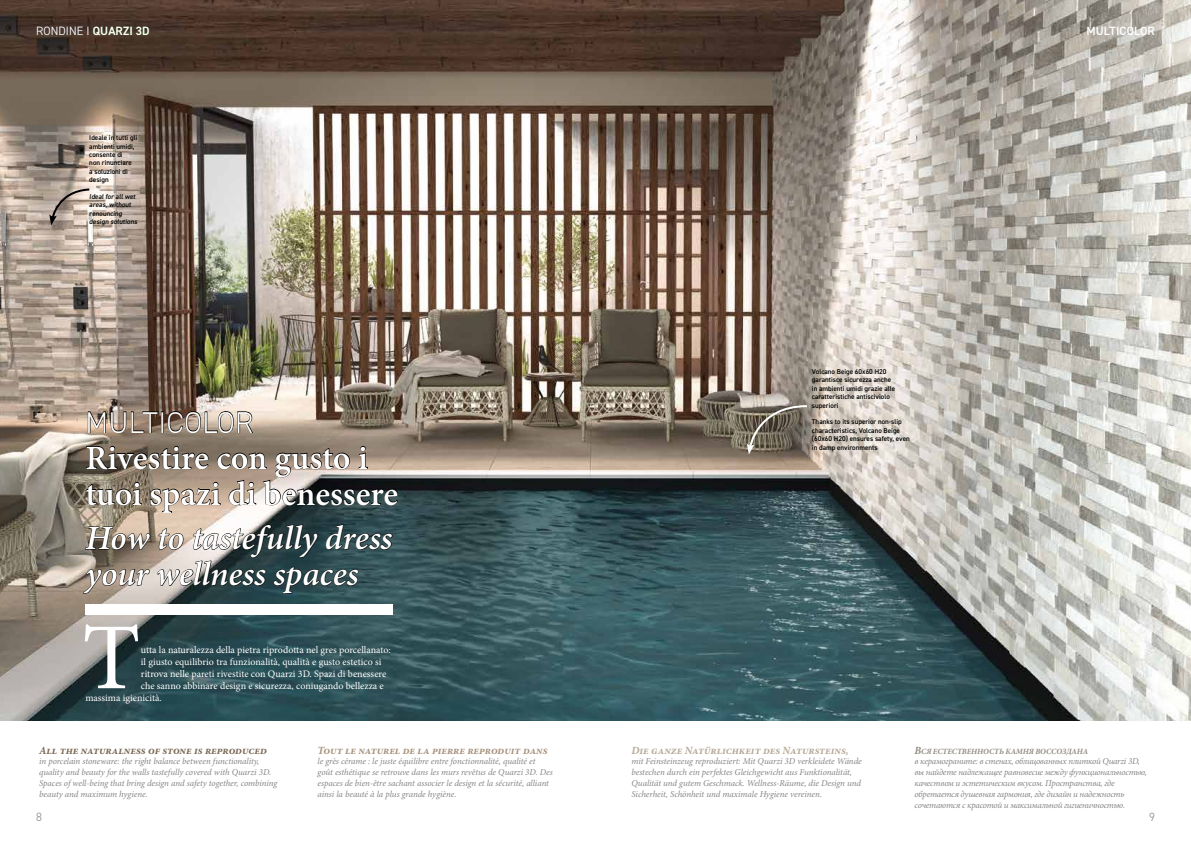
<style>
.page{position:relative;width:1191px;height:842px;background:#fff}
.page>*{position:absolute;margin:0;border:0;box-sizing:border-box;transform-origin:0 0}
.t1{font:600 34px/36px "Minion Pro";color:#fff}
.t2{font:italic 600 34px/36px "Minion Pro";letter-spacing:-.005em;color:#fff}
.t3{font:300 30px "DIN2014";letter-spacing:.01em;color:#fff}
.t4{font:300 12px "DIN2014";letter-spacing:.01em;color:#fff}
.t5{font:600 12px "DIN2014";letter-spacing:.01em;color:#fff}
.t6{font:300 12px "DIN2014";color:#878686}
.t7{font:italic 700 11px "Minion Pro";color:#a7927c}
.t8{font:italic 700 11px "Minion Pro";color:#796853}
.t9{font:italic 700 11px "Minion Pro";color:#b6a998}
.t10{font:10px "Minion Pro";color:#fff}
.t11{font:italic 9px/10.8px "Minion Pro";letter-spacing:-.01em;color:#878686}
.t12{font:italic 700 8px "Minion Pro";letter-spacing:-.015em;color:#928d84}
.t13{font:600 7px/8.4px "DIN2014";color:#000}
.s1{font-weight:600}
.s2{font-size:11px}
</style>
<div class="page">
<img style="left:0;top:0;width:1191px;height:721px">
<svg style="left:88px;top:411px;width:70px;height:22px;background:#7a695b"></svg>
<div style="left:161px;top:412px;width:2px;height:21px;border:1px solid #000"></div>
<svg style="left:168px;top:411px;width:85px;height:22px;background:#897b6e"></svg>
<svg style="left:85px;top:446px;width:313px;height:67px;background:#7a7166"></svg>
<svg style="left:85px;top:526px;width:65px;height:24px;background:#736759"></svg>
<svg style="left:83px;top:569px;width:67px;height:25px;background:#93867b"></svg>
<svg style="left:157px;top:524px;width:235px;height:70px;background:#4e5c5d"></svg>
<div style="left:85px;top:604px;width:307px;height:10px;background:#fff"></div>
<svg style="left:746px;top:404px;width:63px;height:50px;background:#766e62"></svg>
<svg style="left:49px;top:187px;width:42px;height:38px;background:#b2a59a"></svg>
<svg style="left:85px;top:624px;width:53px;height:64px"></svg>
<h3 class="t4" style="left:36px;top:24px;width:115px">RONDINE I <span class="s1">QUARZI 3D</span></h3>
<h3 class="t5" style="left:1086px;top:23px;width:70px">MULTICOLOR</h3>
<p class="t13" style="left:89px;top:133px;width:50px">Ideale in tutti gli ambienti umidi, consente di<br>non rinunciare<br>a soluzioni di design</p>
<p class="t13" style="left:89px;top:192px;width:51px">Ideal for all wet areas, without renouncing design solutions</p>
<h2 class="t3" style="left:86px;top:405px;width:169px">MULTICOLOR</h2>
<h1 class="t1" style="left:85px;top:439px;width:314px">Rivestire con gusto i tuoi spazi di benessere</h1>
<h1 class="t2" style="left:85px;top:520px;width:308px">How to tastefully dress your wellness spaces</h1>
<p class="t10" style="left:141px;top:643px;width:251px">utta la naturalezza della pietra riprodotta nel gres porcellanato:</p>
<p class="t10" style="left:141px;top:655px;width:242px">il giusto equilibrio tra funzionalità, qualità e gusto estetico si</p>
<p class="t10" style="left:141px;top:667px;width:247px">ritrova nelle pareti rivestite con Quarzi 3D. Spazi di benessere</p>
<p class="t10" style="left:141px;top:679px;width:244px">che sanno abbinare design e sicurezza, coniugando bellezza e</p>
<p class="t10" style="left:85px;top:691px;width:78px">massima igienicità.</p>
<p class="t8" style="left:39px;top:742px;width:229px">All the naturalness of stone is reproduced</p>
<p class="t11" style="left:39px;top:756px;width:239px">in porcelain stoneware: the right balance between functionality, quality and beauty for the walls tastefully covered with Quarzi 3D.<br>Spaces of well-being that bring design and safety together, combining beauty and maximum hygiene.</p>
<p class="t7" style="left:317px;top:742px;width:231px">Tout le naturel de la pierre reproduit dans</p>
<p class="t11" style="left:317px;top:756px;width:237px">le grès cérame : le juste équilibre entre fonctionnalité, qualité et goût esthétique se retrouve dans les murs revêtus de Quarzi 3D. Des espaces de bien-être sachant associer le design et la sécurité, alliant ainsi la beauté à la plus grande hygiène.</p>
<p class="t13" style="left:812px;top:367px;width:85px">Volcano Beige 60x60 H20 garantisce sicurezza anche in ambienti umidi grazie alle caratteristiche antisciviolo superiori</p>
<p class="t13" style="left:812px;top:418px;width:99px">Thanks to its superior non-slip characteristics, Volcano Beige (60x60 H20) ensures safety, even in damp environments</p>
<p class="t9" style="left:631px;top:742px;width:219px">Die ganze Natürlichkeit des Natursteins,</p>
<p class="t11" style="left:631px;top:756px;width:232px">mit Feinsteinzeug reproduziert: Mit Quarzi 3D verkleidete Wände bestechen durch ein perfektes Gleichgewicht aus Funktionalität, Qualität und gutem Geschmack. Wellness-Räume, die Design und Sicherheit, Schönheit und maximale Hygiene vereinen.</p>
<p class="t12" style="left:914px;top:745px;width:175px"><span class="s2">В</span>СЯ ЕСТЕСТВЕННОСТЬ КАМНЯ ВОССОЗДАНА</p>
<p class="t11" style="left:914px;top:756px;width:234px">в керамограните: в стенах, облицованных плиткой Quarzi 3D, вы найдете надлежащее равновесие между функциональностью, качеством и эстетическим вкусом. Пространства, где обретается душевная гармония, где дизайн и надежность сочетаются с красотой и максимальной гигиеничностью.</p>
<h3 class="t6" style="left:36px;top:810px;width:7px">8</h3>
<h3 class="t6" style="left:1149px;top:810px;width:7px">9</h3>
</div>
